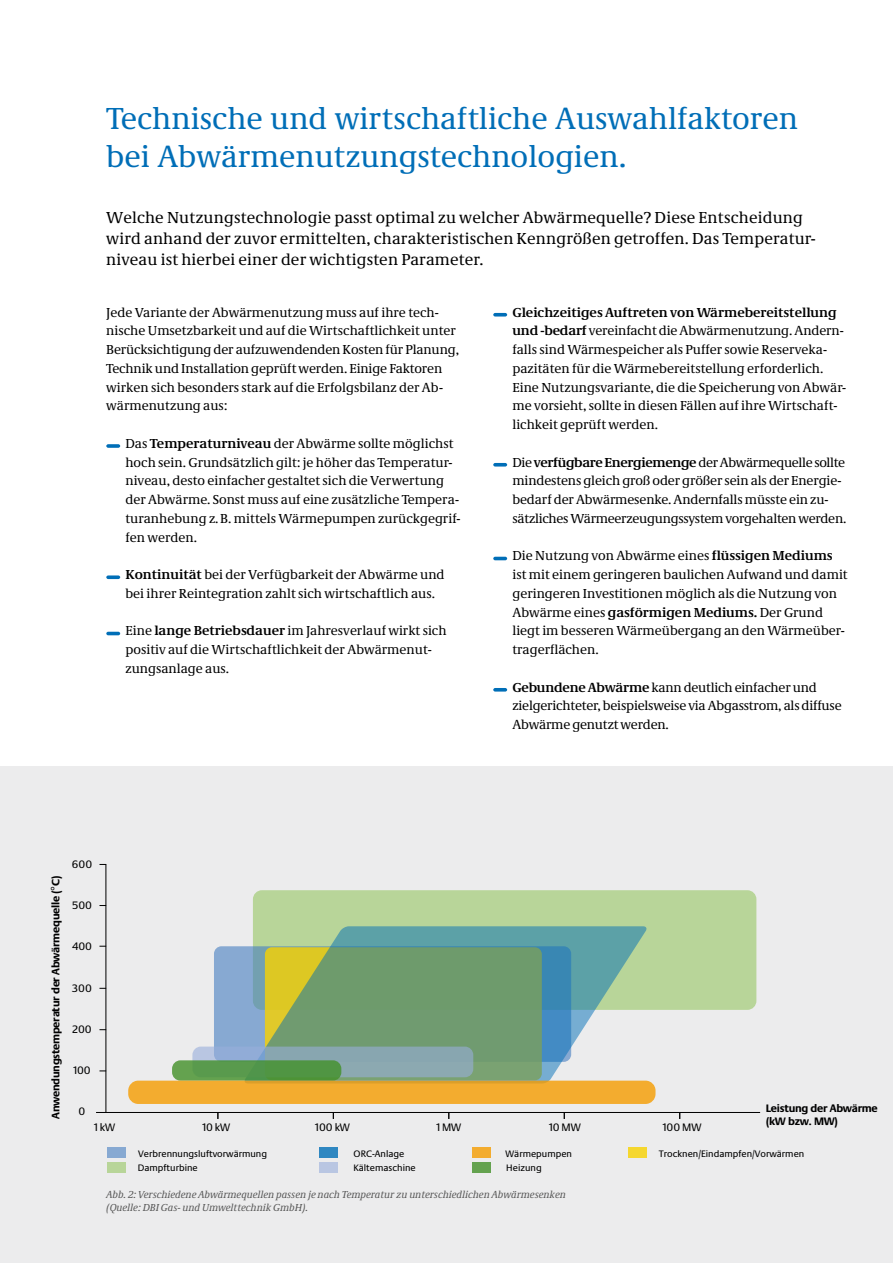
<style>
.page{position:relative;width:893px;height:1263px;background:#fff}
.page>*{position:absolute;margin:0;border:0;box-sizing:border-box;transform-origin:0 0}
.t1{font:31.5px/37.5px "Neue Demos";color:#006eb7}
.t2{font:16.5px/21px "Neue Demos";letter-spacing:.01em;color:#000}
.t3{font:13.5px/18.8px "Neue Demos";color:#000}
.t4{font:700 11.25px/13.5px "Neue Praxis";letter-spacing:-.025em;color:#000}
.t5{font:11.25px "Neue Praxis";color:#000}
.t6{font:italic 10.5px/13.5px "Neue Demos";color:#565656}
.t7{font:9.75px/14.1px "Neue Praxis";color:#000}
.s1{font-weight:700}
</style>
<div class="page">
<svg style="left:106px;top:444px;width:14px;height:4px"></svg>
<svg style="left:106px;top:575px;width:14px;height:4px"></svg>
<hr style="left:106px;top:632px;width:14px;height:3px;background:#006eb7;border-radius:2px">
<svg style="left:493px;top:313px;width:14px;height:4px"></svg>
<svg style="left:493px;top:463px;width:14px;height:4px"></svg>
<hr style="left:493px;top:557px;width:14px;height:3px;background:#006eb7;border-radius:2px">
<svg style="left:493px;top:688px;width:14px;height:4px"></svg>
<div style="left:0;top:767px;width:892px;height:496px;background:#ececed"></div>
<hr style="left:96px;top:1112px;width:664px;height:1px;background:#000">
<hr style="left:106px;top:864px;width:1px;height:248px;background:#000">
<div style="left:253px;top:890px;width:503px;height:120px;background:#b8d599;border-radius:9px"></div>
<div style="left:214px;top:946px;width:357px;height:116px;background:#87a9d2;border-radius:7px"></div>
<svg style="left:245px;top:926px;width:401px;height:155px;fill:#709b70"></svg>
<svg style="left:192px;top:1046px;width:281px;height:31px;background:#8ca8b5"></svg>
<div style="left:172px;top:1060px;width:169px;height:21px;background:linear-gradient(to right,#62a053,#4a913e);border-radius:8px"></div>
<div style="left:128px;top:1081px;width:527px;height:23px;background:#f3ac2f;border-radius:10px"></div>
<div style="left:472px;top:1147px;width:19px;height:11px;background:#f3ac2f"></div>
<div style="left:472px;top:1162px;width:19px;height:11px;background:#64a24f"></div>
<div style="left:628px;top:1147px;width:19px;height:11px;background:#f5d72f"></div>
<div style="left:319px;top:1147px;width:19px;height:11px;background:#2f87c1"></div>
<div style="left:319px;top:1162px;width:19px;height:11px;background:#b9c6e2"></div>
<div style="left:107px;top:1147px;width:18px;height:11px;background:#87a9d2"></div>
<div style="left:107px;top:1162px;width:18px;height:11px;background:#b8d599"></div>
<h1 class="t1" style="left:106px;top:99px;width:693px">Technische und wirtschaftliche Auswahlfaktoren bei Abwärmenutzungstechnologien.</h1>
<p class="t2" style="left:106px;top:207px;width:711px">Welche Nutzungstechnologie passt optimal zu welcher Abwärmequelle? Diese Entscheidung wird anhand der zuvor ermittelten, charakteristischen Kenngrößen getroffen. Das Temperatur&shy;niveau ist hierbei einer der wichtigsten Parameter.</p>
<p class="t3" style="left:106px;top:302px;width:354px">Jede Variante der Abwärmenutzung muss auf ihre tech&shy;nische Umsetzbarkeit und auf die Wirtschaftlichkeit unter Berücksichtigung der aufzuwendenden Kosten für Planung, Technik und Installation geprüft werden. Einige Faktoren wirken sich besonders stark auf die Erfolgsbilanz der Ab&shy;wärmenutzung aus:</p>
<p class="t3" style="left:125px;top:434px;width:337px">Das <span class="s1">Temperaturniveau</span> der Abwärme sollte möglichst hoch sein. Grundsätzlich gilt: je höher das Temperatur&shy;niveau, desto einfacher gestaltet sich die Verwertung der Abwärme. Sonst muss auf eine zusätzliche Tempera&shy;turanhebung z.B. mittels Wärmepumpen zurückgegrif&shy;fen werden.</p>
<p class="t3" style="left:125px;top:565px;width:321px"><span class="s1">Kontinuität</span> bei der Verfügbarkeit der Abwärme und bei ihrer Reintegration zahlt sich wirtschaftlich aus.</p>
<p class="t3" style="left:125px;top:621px;width:323px">Eine <span class="s1">lange Betriebsdauer</span> im Jahresverlauf wirkt sich positiv auf die Wirtschaftlichkeit der Abwärmenut&shy;zungsanlage aus.</p>
<p class="t3" style="left:512px;top:302px;width:335px"><span class="s1">Gleichzeitiges Auftreten von Wärmebereitstellung und -bedarf</span> vereinfacht die Abwärmenutzung. Andern&shy;falls sind Wärmespeicher als Puffer sowie Reserveka&shy;pazitäten für die Wärmebereitstellung erforderlich.<br>Eine Nutzungsvariante, die die Speicherung von Abwär&shy;me vorsieht, sollte in diesen Fällen auf ihre Wirtschaft&shy;lichkeit geprüft werden.</p>
<p class="t3" style="left:512px;top:452px;width:335px">Die <span class="s1">verfügbare Energiemenge</span> der Abwärmequelle sollte mindestens gleich groß oder größer sein als der Energie&shy;bedarf der Abwärmesenke. Andernfalls müsste ein zu&shy;sätzliches Wärmeerzeugungssystem vorgehalten werden.</p>
<p class="t3" style="left:512px;top:546px;width:337px">Die Nutzung von Abwärme eines <span class="s1">flüssigen Mediums </span>ist mit einem geringeren baulichen Aufwand und damit geringeren Investitionen möglich als die Nutzung von Abwärme eines <span class="s1">gasförmigen Mediums.</span> Der Grund liegt im besseren Wärmeübergang an den Wärmeüber&shy;tragerflächen.</p>
<p class="t3" style="left:512px;top:677px;width:331px"><span class="s1">Gebundene Abwärme</span> kann deutlich einfacher und zielgerichteter, beispielsweise via Abgasstrom, als diffuse<br>Abwärme genutzt werden.</p>
<p class="t4" style="left:49px;top:1119px;width:245px;rotate:-90deg">Anwendungstemperatur der Abwärmequelle (°C)</p>
<p class="t5" style="left:72px;top:858px;width:22px">600</p>
<p class="t5" style="left:72px;top:899px;width:21px">500</p>
<p class="t5" style="left:72px;top:940px;width:22px">400</p>
<p class="t5" style="left:72px;top:981px;width:21px">300</p>
<p class="t5" style="left:72px;top:1022px;width:21px">200</p>
<p class="t5" style="left:73px;top:1063px;width:19px">100</p>
<p class="t5" style="left:79px;top:1104px;width:8px">0</p>
<p class="t5" style="left:94px;top:1120px;width:22px">1 kW</p>
<p class="t5" style="left:202px;top:1120px;width:29px">10 kW</p>
<p class="t5" style="left:315px;top:1120px;width:36px">100 kW</p>
<p class="t5" style="left:436px;top:1120px;width:26px">1 MW</p>
<p class="t5" style="left:549px;top:1120px;width:33px">10 MW</p>
<p class="t5" style="left:663px;top:1120px;width:40px">100 MW</p>
<p class="t4" style="left:766px;top:1101px;width:113px">Leistung der Abwärme (kW bzw. MW)</p>
<p class="t7" style="left:138px;top:1146px;width:131px">Verbrennungsluftvorwärmung<br>Dampfturbine</p>
<p class="t7" style="left:354px;top:1146px;width:52px">ORC-Anlage</p>
<p class="t7" style="left:659px;top:1146px;width:147px">Trocknen/Eindampfen/Vorwärmen</p>
<p class="t7" style="left:506px;top:1146px;width:68px">Wärmepumpen<br>Heizung</p>
<p class="t6" style="left:106px;top:1187px;width:461px">Abb. 2: Verschiedene Abwärmequellen passen je nach Temperatur zu unterschiedlichen Abwärmesenken (Quelle: DBI Gas- und Umwelttechnik GmbH).</p>
<p class="t7" style="left:354px;top:1160px;width:64px">Kältemaschine</p>
</div>
